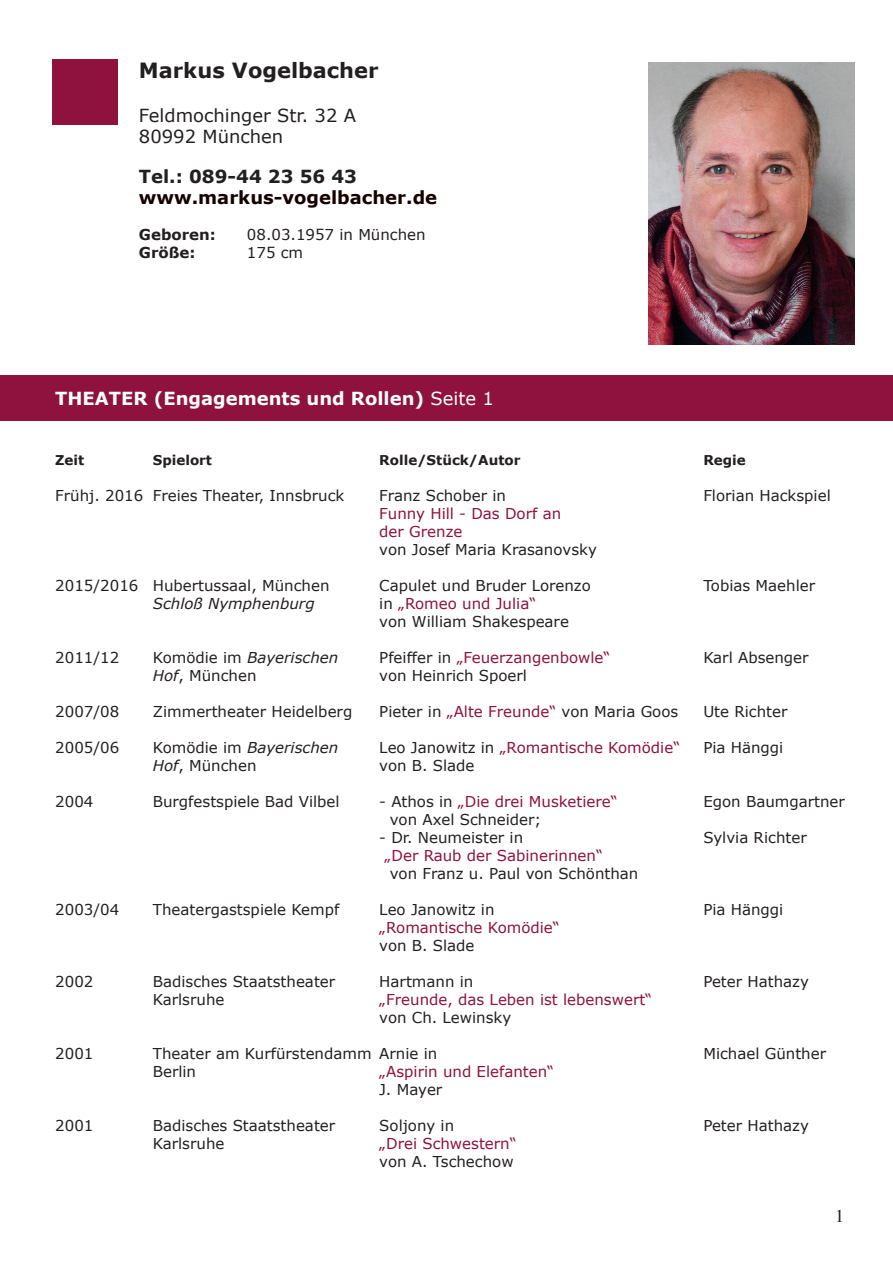
<style>
.page{position:relative;width:893px;height:1263px;background:#fff}
.page>*{position:absolute;margin:0;border:0;box-sizing:border-box;transform-origin:0 0}
.t1{font:700 21px "Verdana";color:#231f20}
.t2{font:700 18px "Verdana";color:#fff}
.t3{font:18px/21.6px "Verdana";color:#231f20}
.t4{font:700 18px "Verdana";color:#160000}
.t5{font:700 18px "Verdana";color:#231f20}
.t6{font:18px "Times";color:#231f20}
.t7{font:15px/18px "Verdana";color:#231f20}
.t8{font:15px/18px "Verdana";color:#8e113e}
.t9{font:italic 15px "Verdana";color:#231f20}
.t10{font:700 15px "Verdana";color:#231f20}
.t11{font:700 13.5px "Verdana";color:#231f20}
.s1{font-weight:400}
.s2{color:#8e113e}
.s3{font-style:normal}
.s4{color:#231f20}
.s5{font-style:italic}
</style>
<div class="page">
<img style="left:648px;top:62px;width:207px;height:282px">
<div style="left:1px;top:375px;width:892px;height:46px;background:#8e113e"></div>
<div style="left:52px;top:60px;width:66px;height:65px;background:#8e113e"></div>
<h1 class="t1" style="left:139px;top:57px;width:241px">Markus Vogelbacher</h1>
<p class="t3" style="left:139px;top:105px;width:219px">Feldmochinger Str. 32 A<br>80992 München</p>
<p class="t5" style="left:139px;top:165px;width:220px">Tel.: 089-44 23 56 43</p>
<p class="t4" style="left:139px;top:186px;width:300px">www.markus-vogelbacher.de</p>
<p class="t10" style="left:139px;top:225px;width:79px">Geboren:</p>
<p class="t7" style="left:247px;top:226px;width:180px">08.03.1957 in München</p>
<p class="t10" style="left:139px;top:243px;width:58px">Größe:</p>
<p class="t7" style="left:247px;top:244px;width:58px">175 cm</p>
<p class="t2" style="left:55px;top:387px;width:440px">THEATER (Engagements und Rollen) <span class="s1">Seite 1</span></p>
<p class="t11" style="left:55px;top:451px;width:31px">Zeit</p>
<p class="t11" style="left:153px;top:451px;width:61px">Spielort</p>
<p class="t11" style="left:379px;top:451px;width:143px">Rolle/Stück/Autor</p>
<p class="t11" style="left:703px;top:451px;width:44px">Regie</p>
<p class="t7" style="left:55px;top:487px;width:291px">Frühj. 2016 Freies Theater, Innsbruck</p>
<p class="t7" style="left:379px;top:487px;width:128px">Franz Schober in</p>
<p class="t7" style="left:703px;top:487px;width:129px">Florian Hackspiel</p>
<p class="t8" style="left:379px;top:505px;width:183px">Funny Hill - Das Dorf an der Grenze</p>
<p class="t7" style="left:379px;top:541px;width:219px">von Josef Maria Krasanovsky</p>
<p class="t7" style="left:55px;top:577px;width:276px">2015/2016 Hubertussaal, München</p>
<p class="t7" style="left:379px;top:577px;width:213px">Capulet und Bruder Lorenzo</p>
<p class="t7" style="left:703px;top:577px;width:113px">Tobias Maehler</p>
<p class="t9" style="left:153px;top:594px;width:163px">Schloß Nymphenburg</p>
<p class="t7" style="left:379px;top:595px;width:191px">in <span class="s2">„Romeo und Julia“<br></span>von William Shakespeare</p>
<p class="t7" style="left:55px;top:649px;width:66px">2011/12</p>
<p class="t9" style="left:153px;top:648px;width:187px"><span class="s3">Komödie im</span> Bayerischen</p>
<p class="t8" style="left:379px;top:649px;width:233px"><span class="s4">Pfeiffer in</span> „Feuerzangenbowle“</p>
<p class="t7" style="left:703px;top:649px;width:107px">Karl Absenger</p>
<p class="t7" style="left:153px;top:667px;width:105px"><span class="s5">Hof</span>, München</p>
<p class="t7" style="left:379px;top:667px;width:149px">von Heinrich Spoerl</p>
<p class="t7" style="left:55px;top:703px;width:66px">2007/08</p>
<p class="t7" style="left:153px;top:703px;width:201px">Zimmertheater Heidelberg</p>
<p class="t7" style="left:379px;top:703px;width:301px">Pieter in <span class="s2">„Alte Freunde“</span> von Maria Goos</p>
<p class="t7" style="left:703px;top:703px;width:86px">Ute Richter</p>
<p class="t7" style="left:55px;top:739px;width:66px">2005/06</p>
<p class="t9" style="left:153px;top:738px;width:187px"><span class="s3">Komödie im</span> Bayerischen</p>
<p class="t8" style="left:379px;top:739px;width:302px"><span class="s4">Leo Janowitz in</span> „Romantische Komödie“</p>
<p class="t7" style="left:703px;top:739px;width:82px">Pia Hänggi</p>
<p class="t7" style="left:153px;top:757px;width:105px"><span class="s5">Hof</span>, München</p>
<p class="t7" style="left:379px;top:757px;width:97px">von B. Slade</p>
<p class="t7" style="left:55px;top:793px;width:40px">2004</p>
<p class="t7" style="left:153px;top:793px;width:188px">Burgfestspiele Bad Vilbel</p>
<p class="t8" style="left:379px;top:793px;width:240px"><span class="s4">- Athos in</span> „Die drei Musketiere“</p>
<p class="t7" style="left:703px;top:793px;width:143px">Egon Baumgartner</p>
<p class="t7" style="left:390px;top:811px;width:153px">von Axel Schneider;</p>
<p class="t7" style="left:379px;top:829px;width:145px">- Dr. Neumeister in</p>
<p class="t7" style="left:703px;top:829px;width:105px">Sylvia Richter</p>
<p class="t8" style="left:385px;top:847px;width:220px">„Der Raub der Sabinerinnen“</p>
<p class="t7" style="left:390px;top:865px;width:250px">von Franz u. Paul von Schönthan</p>
<p class="t7" style="left:55px;top:901px;width:66px">2003/04</p>
<p class="t7" style="left:153px;top:901px;width:188px">Theatergastspiele Kempf</p>
<p class="t7" style="left:379px;top:901px;width:117px">Leo Janowitz in</p>
<p class="t7" style="left:703px;top:901px;width:82px">Pia Hänggi</p>
<p class="t8" style="left:379px;top:919px;width:182px">„Romantische Komödie“</p>
<p class="t7" style="left:379px;top:937px;width:97px">von B. Slade</p>
<p class="t7" style="left:55px;top:973px;width:40px">2002</p>
<p class="t7" style="left:153px;top:973px;width:184px">Badisches Staatstheater</p>
<p class="t7" style="left:379px;top:973px;width:96px">Hartmann in</p>
<p class="t7" style="left:703px;top:973px;width:107px">Peter Hathazy</p>
<p class="t7" style="left:153px;top:991px;width:73px">Karlsruhe</p>
<p class="t8" style="left:379px;top:991px;width:274px">„Freunde, das Leben ist lebenswert“</p>
<p class="t7" style="left:379px;top:1009px;width:134px">von Ch. Lewinsky</p>
<p class="t7" style="left:55px;top:1045px;width:40px">2001</p>
<p class="t7" style="left:153px;top:1045px;width:286px">Theater am Kurfürstendamm Arnie in</p>
<p class="t7" style="left:703px;top:1045px;width:124px">Michael Günther</p>
<p class="t7" style="left:153px;top:1063px;width:45px">Berlin</p>
<p class="t8" style="left:379px;top:1063px;width:176px">„Aspirin und Elefanten“</p>
<p class="t7" style="left:379px;top:1081px;width:65px">J. Mayer</p>
<p class="t7" style="left:55px;top:1117px;width:40px">2001</p>
<p class="t7" style="left:153px;top:1117px;width:184px">Badisches Staatstheater</p>
<p class="t7" style="left:379px;top:1117px;width:76px">Soljony in</p>
<p class="t7" style="left:703px;top:1117px;width:107px">Peter Hathazy</p>
<p class="t7" style="left:153px;top:1135px;width:73px">Karlsruhe</p>
<p class="t8" style="left:379px;top:1135px;width:139px">„Drei Schwestern“</p>
<p class="t7" style="left:379px;top:1153px;width:136px">von A. Tschechow</p>
<p class="t6" style="left:835px;top:1199px;width:10px">1</p>
</div>
